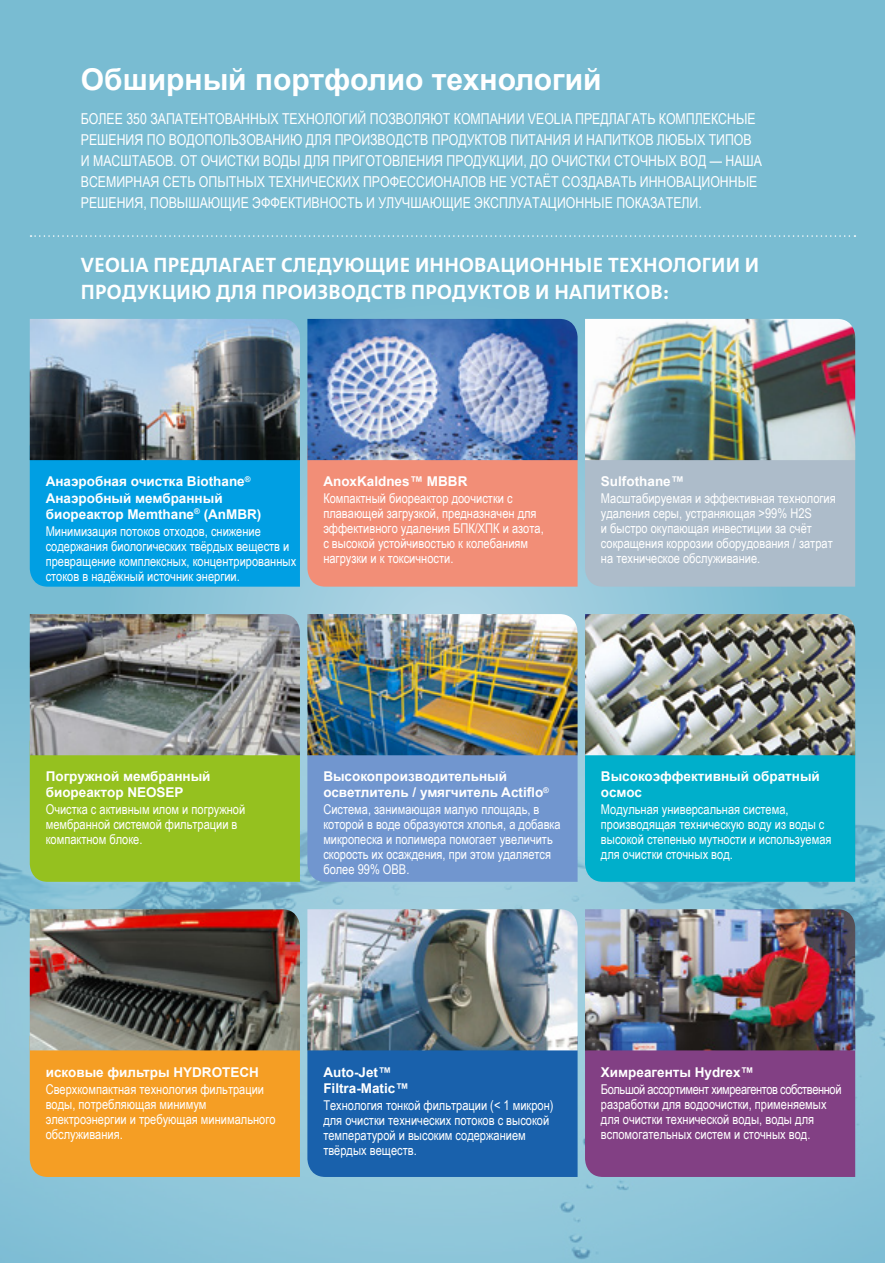
<style>
.page{position:relative;width:885px;height:1263px;background:#fff}
.page>*{position:absolute;margin:0;border:0;box-sizing:border-box;transform-origin:0 0}
.t1{font:700 30px "Arial";color:#fff}
.t2{font:21px/27px "The Sans Veolia W7 Bld";letter-spacing:.015em;color:#fff}
.t3{font:15px/21px "Arial Narrow";color:#fff}
.t4{font:13.5px/15px "Arial Narrow";color:#fff}
.t5{font:700 13.5px/16.2px "Arial";color:#fff}
</style>
<div class="page">
<div style="left:0;top:0;width:884px;height:1263px;background:#79bcd2"></div>
<img style="left:0;top:651px;width:884px;height:612px">
<svg style="left:96px;top:294px;width:700px;height:700px"></svg>
<div style="left:585px;top:460px;width:270px;height:127px;background:#adbcca"></div>
<img style="left:585px;top:319px;width:270px;height:141px">
<div style="left:585px;top:755px;width:270px;height:127px;background:#00afcb"></div>
<img style="left:585px;top:614px;width:270px;height:141px">
<div style="left:30px;top:460px;width:270px;height:127px;background:#009fe3"></div>
<img style="left:30px;top:319px;width:270px;height:141px">
<div style="left:30px;top:755px;width:270px;height:127px;background:#95c11f"></div>
<img style="left:30px;top:614px;width:270px;height:141px">
<div style="left:30px;top:1050px;width:270px;height:127px;background:#f59e24"></div>
<img style="left:30px;top:909px;width:270px;height:141px">
<div style="left:585px;top:1050px;width:270px;height:127px;background:#824084"></div>
<img style="left:585px;top:909px;width:270px;height:141px">
<div style="left:307px;top:460px;width:270px;height:127px;background:#f28e77"></div>
<img style="left:307px;top:319px;width:270px;height:141px">
<div style="left:307px;top:755px;width:270px;height:127px;background:#7196cf"></div>
<img style="left:307px;top:614px;width:270px;height:141px">
<div style="left:307px;top:1050px;width:270px;height:127px;background:#1961ac"></div>
<img style="left:307px;top:909px;width:270px;height:141px">
<svg style="left:31px;top:235px;width:824px;height:2px"></svg>
<h1 class="t1" style="left:81px;top:59px;width:522px">Обширный портфолио технологий</h1>
<p class="t3" style="left:81px;top:108px;width:682px">БОЛЕЕ 350 ЗАПАТЕНТОВАННЫХ ТЕХНОЛОГИЙ ПОЗВОЛЯЮТ КОМПАНИИ VEOLIA ПРЕДЛАГАТЬ КОМПЛЕКСНЫЕ РЕШЕНИЯ ПО ВОДОПОЛЬЗОВАНИЮ ДЛЯ ПРОИЗВОДСТВ ПРОДУКТОВ ПИТАНИЯ И НАПИТКОВ ЛЮБЫХ ТИПОВ И МАСШТАБОВ. ОТ ОЧИСТКИ ВОДЫ ДЛЯ ПРИГОТОВЛЕНИЯ ПРОДУКЦИИ, ДО ОЧИСТКИ СТОЧНЫХ ВОД — НАША ВСЕМИРНАЯ СЕТЬ ОПЫТНЫХ ТЕХНИЧЕСКИХ ПРОФЕССИОНАЛОВ НЕ УСТАЁТ СОЗДАВАТЬ ИННОВАЦИОННЫЕ РЕШЕНИЯ, ПОВЫШАЮЩИЕ ЭФФЕКТИВНОСТЬ И УЛУЧШАЮЩИЕ ЭКСПЛУАТАЦИОННЫЕ ПОКАЗАТЕЛИ.</p>
<h2 class="t2" style="left:81px;top:251px;width:679px">VEOLIA ПРЕДЛАГАЕТ СЛЕДУЮЩИЕ ИННОВАЦИОННЫЕ ТЕХНОЛОГИИ И<br>ПРОДУКЦИЮ ДЛЯ ПРОИЗВОДСТВ ПРОДУКТОВ И НАПИТКОВ:</h2>
<p class="t5" style="left:46px;top:474px;width:217px">Анаэробная очистка Biothane<sup>®<br></sup>Анаэробный мембранный биореактор Memthane<sup>®</sup> (AnMBR)</p>
<p class="t4" style="left:46px;top:523px;width:252px">Минимизация потоков отходов, снижение содержания биологических твёрдых веществ и превращение комплексных, концентрированных стоков в надёжный источник энергии.</p>
<p class="t5" style="left:323px;top:474px;width:146px">AnoxKaldnes™ MBBR</p>
<p class="t4" style="left:323px;top:491px;width:222px">Компактный биореактор доочистки с плавающей загрузкой, предназначен для эффективного удаления БПК/ХПК и азота, с высокой устойчивостью к колебаниям нагрузки и к токсичности.</p>
<p class="t5" style="left:601px;top:474px;width:85px">Sulfothane™</p>
<p class="t4" style="left:601px;top:491px;width:236px">Масштабируемая и эффективная технология удаления серы, устраняющая &gt;99% H2S<br>и быстро окупающая инвестиции за счёт сокращения коррозии оборудования / затрат на техническое обслуживание.</p>
<p class="t5" style="left:46px;top:769px;width:166px">Погружной мембранный биореактор NEOSEP</p>
<p class="t4" style="left:46px;top:802px;width:201px">Очистка с активным илом и погружной мембранной системой фильтрации в компактном блоке.</p>
<p class="t5" style="left:323px;top:769px;width:227px">Высокопроизводительный осветлитель / умягчитель Actiflo<sup>®</sup></p>
<p class="t4" style="left:323px;top:802px;width:239px">Система, занимающая малую площадь, в которой в воде образуются хлопья, а добавка микропеска и полимера помогает увеличить скорость их осаждения, при этом удаляется более 99% ОВВ.</p>
<p class="t5" style="left:601px;top:769px;width:220px">Высокоэффективный обратный осмос</p>
<p class="t4" style="left:601px;top:802px;width:232px">Модульная универсальная система, производящая техническую воду из воды с высокой степенью мутности и используемая для очистки сточных вод.</p>
<p class="t5" style="left:46px;top:1064px;width:215px">исковые фильтры HYDROTECH</p>
<p class="t4" style="left:46px;top:1081px;width:231px">Сверхкомпактная технология фильтрации воды, потребляющая минимум электроэнергии и требующая минимального обслуживания.</p>
<p class="t5" style="left:323px;top:1064px;width:87px">Auto-Jet™<br>Filtra-Matic™</p>
<p class="t4" style="left:323px;top:1097px;width:232px">Технология тонкой фильтрации (&lt; 1 микрон) для очистки технических потоков с высокой температурой и высоким содержанием твёрдых веществ.</p>
<p class="t5" style="left:601px;top:1064px;width:155px">Химреагенты Hydrex™</p>
<p class="t4" style="left:601px;top:1081px;width:242px">Большой ассортимент химреагентов собственной разработки для водоочистки, применяемых для очистки технической воды, воды для вспомогательных систем и сточных вод.</p>
</div>
